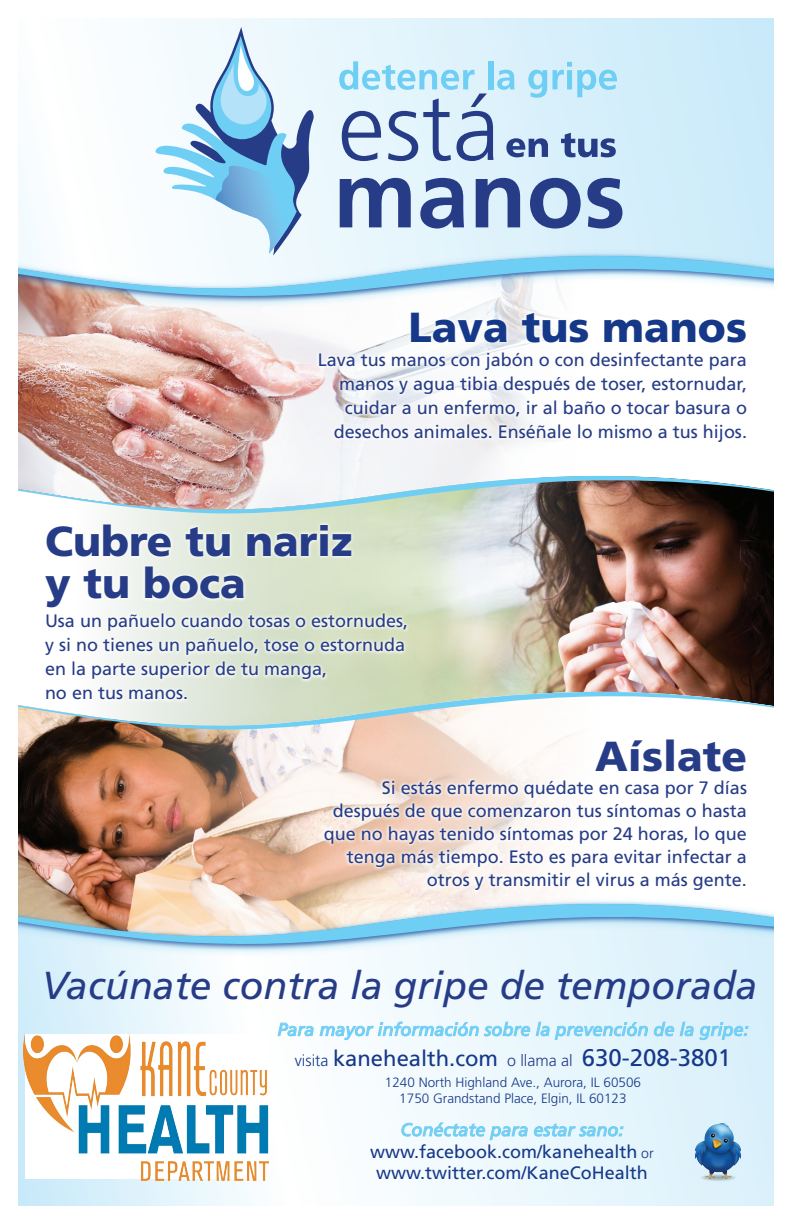
<style>
.page{position:relative;width:792px;height:1224px;background:#fff}
.page>*{position:absolute;margin:0;border:0;box-sizing:border-box;transform-origin:0 0}
.t1{font:900 42px/42px "Frutiger LT Std";color:#263c87}
.t2{font:900 42px "Frutiger LT Std";color:#153889}
.t3{font:italic 39px "Frutiger LT Std";color:#263c87}
.t4{font:22px "Frutiger LT Std";color:#153889}
.t5{font:18px/24px "Frutiger LT Std";color:#263c87;text-align:right}
.t6{font:18px/21.6px "Frutiger LT Std";color:#153889;text-align:center}
.t7{font:italic 18px "Frutiger LT Std";color:#71cef4}
.t8{font:300 13.5px/16.2px "Frutiger LT Std";color:#153889;text-align:center}
.s1{font-weight:300;font-size:16px}
.s2{font-weight:300;font-size:16px;color:#263c87}
.s3{font-size:24px}
.s4{font-style:italic;color:#71cef4}
.s5{font-weight:300;font-size:14px}
</style>
<div class="page">
<img style="left:18px;top:18px;width:756px;height:1188px">
<img style="left:24px;top:1033px;width:244px;height:147px">
<h1 class="t2" style="left:409px;top:302px;width:340px">Lava tus manos</h1>
<p class="t5" style="left:318px;top:348px;width:431px">Lava tus manos con jabón o con desinfectante para manos y agua tibia después de toser, estornudar, cuidar a un enfermo, ir al baño o tocar basura o desechos animales. Enséñale lo mismo a tus hijos.</p>
<h1 class="t1" style="left:45px;top:521px;width:309px">Cubre tu nariz y tu boca</h1>
<p class="t5" style="left:45px;top:609px;width:365px;text-align:left">Usa un pañuelo cuando tosas o estornudes, y si no tienes un pañuelo, tose o estornuda en la parte superior de tu manga,<br>no en tus manos.</p>
<h1 class="t1" style="left:595px;top:735px;width:153px">Aíslate</h1>
<p class="t5" style="left:324px;top:776px;width:425px;line-height:23px">Si estás enfermo quédate en casa por 7 días después de que comenzaron tus síntomas o hasta que no hayas tenido síntomas por 24 horas, lo que tenga más tiempo. Esto es para evitar infectar a otros y transmitir el virus a más gente.</p>
<h2 class="t3" style="left:42px;top:963px;width:717px">Vacúnate contra la gripe de temporada</h2>
<p class="t7" style="left:277px;top:1019px;width:473px">Para mayor información sobre la prevención de la gripe:</p>
<p class="t4" style="left:295px;top:1045px;width:438px"><span class="s1">visita</span> kanehealth.com <span class="s2">o llama al</span> <span class="s3">630-208-3801</span></p>
<p class="t8" style="left:385px;top:1075px;width:258px">1240 North Highland Ave., Aurora, IL 60506<br>1750 Grandstand Place, Elgin, IL 60123</p>
<p class="t6" style="left:370px;top:1119px;width:285px"><span class="s4">Conéctate para estar sano: </span>www.facebook.com/kanehealth <span class="s5">or </span>www.twitter.com/KaneCoHealth</p>
</div>
